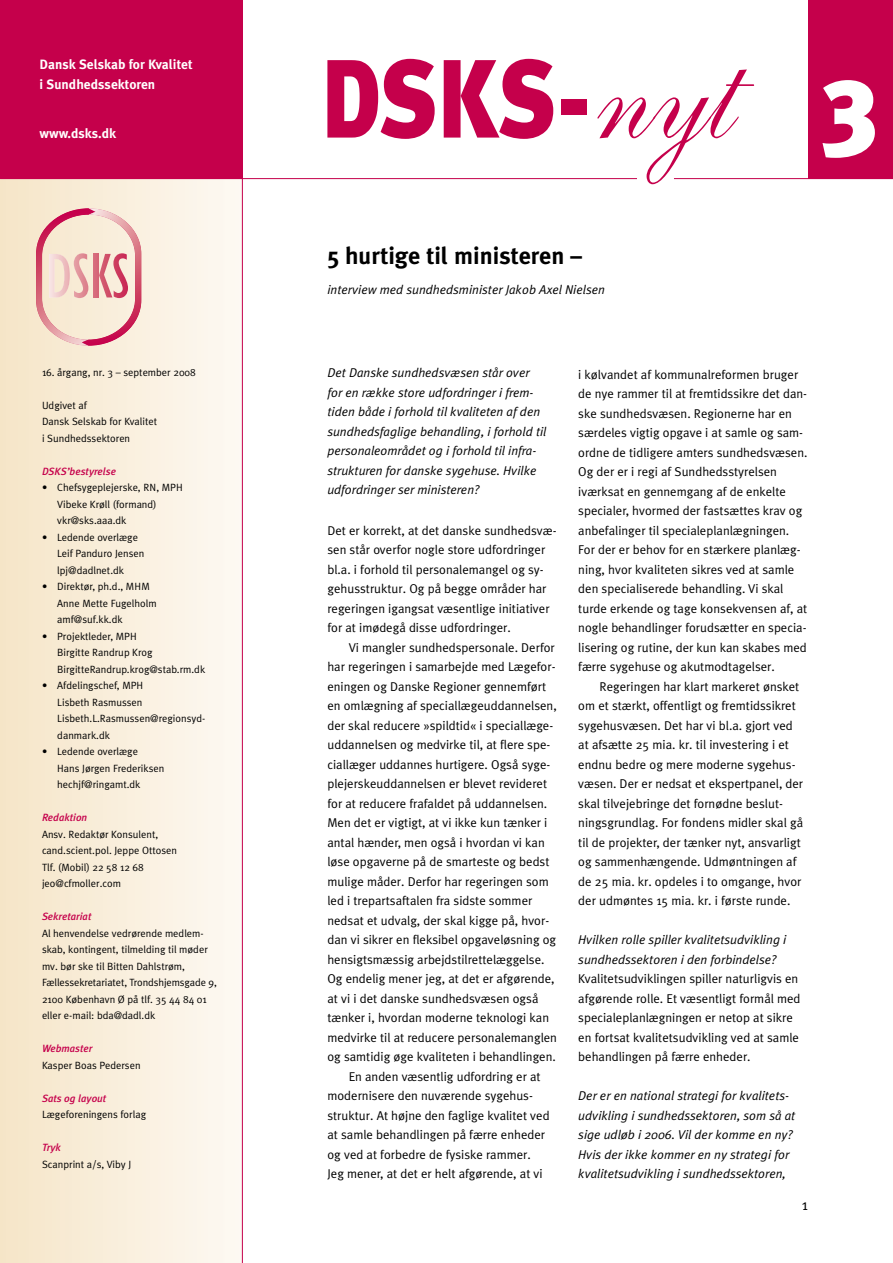
<style>
.page{position:relative;width:893px;height:1263px;background:#fff}
.page>*{position:absolute;margin:0;border:0;box-sizing:border-box;transform-origin:0 0}
.t1{font:900 108px "Meta Plus";color:#fff}
.t2{font:700 24px "Meta Plus";color:#000}
.t3{font:700 13.5px/19.5px "Meta Plus";color:#fff}
.t4{font:12.75px/19.5px "Meta Plus Normal";color:#000}
.t5{font:italic 12.75px/19.5px "Meta Plus Normal";color:#000}
.t6{font:10.5px/16.5px "Meta Plus Normal";color:#000}
.t7{font:italic 500 10.5px "Meta Plus";color:#c5004b}
</style>
<div class="page">
<div style="left:0;top:179px;width:242px;height:1084px;background:linear-gradient(to right,#f5e5c7,#fdf9f3)"></div>
<div style="left:0;top:0;width:242px;height:179px;background:#c5004b"></div>
<div style="left:808px;top:0;width:85px;height:179px;background:#c5004b"></div>
<svg style="left:36px;top:208px;width:105px;height:138px;background:#eec5be"></svg>
<hr style="left:0;top:178px;width:637px;height:1px;background:#c5004b">
<hr style="left:674px;top:178px;width:219px;height:1px;background:#c5004b">
<hr style="left:242px;top:0;width:1px;height:1263px;background:#c5004b">
<svg style="left:327px;top:59px;width:108px;height:80px"></svg>
<svg style="left:444px;top:59px;width:109px;height:80px"></svg>
<div style="left:561px;top:99px;width:26px;height:16px;background:#c5004b"></div>
<svg style="left:597px;top:69px;width:157px;height:115px"></svg>
<p class="t3" style="left:40px;top:55px;width:155px">Dansk Selskab for Kvalitet i Sundhedssektoren</p>
<p class="t3" style="left:40px;top:124px;width:78px">www.dsks.dk</p>
<p class="t6" style="left:42px;top:364px;width:155px">16. årgang, nr. 3 – september 2008</p>
<p class="t6" style="left:42px;top:397px;width:117px">Udgivet af<br>Dansk Selskab for Kvalitet i Sundhedssektoren</p>
<p class="t7" style="left:42px;top:465px;width:76px">DSKS’bestyrelse</p>
<p class="t6" style="left:57px;top:479px;width:127px;text-indent:-15px">• Chefsygeplejerske, RN, MPH<br>Vibeke Krøll (formand) vkr@sks.aaa.dk</p>
<p class="t6" style="left:57px;top:529px;width:89px;text-indent:-15px">• Ledende overlæge<br>Leif Panduro Jensen lpj@dadlnet.dk</p>
<p class="t6" style="left:57px;top:578px;width:101px;text-indent:-15px">• Direktør, ph.d., MHM<br>Anne Mette Fugelholm amf@suf.kk.dk</p>
<p class="t6" style="left:57px;top:628px;width:149px;text-indent:-15px">• Projektleder, MPH<br>Birgitte Randrup Krog<br>BirgitteRandrup.krog@stab.rm.dk</p>
<p class="t6" style="left:57px;top:677px;width:149px;text-indent:-15px">• Afdelingschef, MPH<br>Lisbeth Rasmussen<br>Lisbeth.L.Rasmussen@regionsyd&shy;danmark.dk</p>
<p class="t6" style="left:57px;top:743px;width:109px;text-indent:-15px">• Ledende overlæge<br>Hans Jørgen Frederiksen hechjf@ringamt.dk</p>
<p class="t7" style="left:42px;top:811px;width:47px">Redaktion</p>
<p class="t6" style="left:42px;top:826px;width:137px">Ansv. Redaktør Konsulent, cand.scient.pol. Jeppe Ottosen<br>Tlf. (Mobil) 22 58 12 68 jeo@cfmoller.com</p>
<p class="t7" style="left:42px;top:910px;width:51px">Sekretariat</p>
<p class="t6" style="left:42px;top:925px;width:176px">Al henvendelse vedrørende medlem&shy;skab, kontingent, tilmelding til møder mv. bør ske til Bitten Dahlstrøm, Fællessekretariatet, Trondshjemsgade 9, 2100 København Ø på tlf. 35 44 84 01 eller e-mail: bda@dadl.dk</p>
<p class="t7" style="left:42px;top:1042px;width:52px">Webmaster</p>
<p class="t6" style="left:42px;top:1057px;width:100px">Kasper Boas Pedersen</p>
<p class="t7" style="left:42px;top:1092px;width:66px">Sats og layout</p>
<p class="t6" style="left:42px;top:1106px;width:106px">Lægeforeningens forlag</p>
<p class="t7" style="left:42px;top:1141px;width:20px">Tryk</p>
<p class="t6" style="left:42px;top:1156px;width:91px">Scanprint a/s, Viby J</p>
<h1 class="t1" style="left:822px;top:37px;width:57px">3</h1>
<h2 class="t2" style="left:327px;top:242px;width:256px">5 hurtige til ministeren –</h2>
<p class="t5" style="left:327px;top:279px;width:279px">interview med sundhedsminister Jakob Axel Nielsen</p>
<p class="t5" style="left:327px;top:363px;width:221px">Det Danske sundhedsvæsen står over for en række store udfordringer i frem&shy;tiden både i forhold til kvaliteten af den sundhedsfaglige behandling, i forhold til personaleområdet og i forhold til infra&shy;strukturen for danske sygehuse. Hvilke udfordringer ser ministeren?</p>
<p class="t4" style="left:327px;top:520px;width:231px">Det er korrekt, at det danske sundhedsvæ&shy;sen står overfor nogle store udfordringer bl.a. i forhold til personalemangel og sy&shy;gehusstruktur. Og på begge områder har regeringen igangsat væsentlige initiativer for at imødegå disse udfordringer.</p>
<p class="t4" style="left:349px;top:637px;width:208px">Vi mangler sundhedspersonale. Derfor</p>
<p class="t4" style="left:327px;top:657px;width:230px">har regeringen i samarbejde med Lægefor-</p>
<p class="t4" style="left:327px;top:676px;width:220px">eningen og Danske Regioner gennemført</p>
<p class="t4" style="left:327px;top:696px;width:231px">en omlægning af speciallægeuddannelsen,</p>
<p class="t4" style="left:327px;top:715px;width:227px">der skal reducere »spildtid« i speciallæge-</p>
<p class="t4" style="left:327px;top:735px;width:224px">uddannelsen og medvirke til, at flere spe-</p>
<p class="t4" style="left:327px;top:754px;width:224px">ciallæger uddannes hurtigere. Også syge-</p>
<p class="t4" style="left:327px;top:774px;width:221px">plejerskeuddannelsen er blevet revideret</p>
<p class="t4" style="left:327px;top:793px;width:221px">for at reducere frafaldet på uddannelsen.</p>
<p class="t4" style="left:327px;top:813px;width:222px">Men det er vigtigt, at vi ikke kun tænker i</p>
<p class="t4" style="left:327px;top:832px;width:219px">antal hænder, men også i hvordan vi kan</p>
<p class="t4" style="left:327px;top:852px;width:224px">løse opgaverne på de smarteste og bedst</p>
<p class="t4" style="left:327px;top:871px;width:223px">mulige måder. Derfor har regeringen som</p>
<p class="t4" style="left:327px;top:891px;width:206px">led i trepartsaftalen fra sidste sommer</p>
<p class="t4" style="left:327px;top:910px;width:223px">nedsat et udvalg, der skal kigge på, hvor-</p>
<p class="t4" style="left:327px;top:930px;width:230px">dan vi sikrer en fleksibel opgaveløsning og</p>
<p class="t4" style="left:327px;top:949px;width:219px">hensigtsmæssig arbejdstilrettelæggelse.</p>
<p class="t4" style="left:327px;top:969px;width:229px">Og endelig mener jeg, at det er afgørende,</p>
<p class="t4" style="left:327px;top:988px;width:213px">at vi i det danske sundhedsvæsen også</p>
<p class="t4" style="left:327px;top:1008px;width:223px">tænker i, hvordan moderne teknologi kan</p>
<p class="t4" style="left:327px;top:1027px;width:231px">medvirke til at reducere personalemanglen</p>
<p class="t4" style="left:327px;top:1047px;width:230px">og samtidig øge kvaliteten i behandlingen.</p>
<p class="t4" style="left:349px;top:1066px;width:193px">En anden væsentlig udfordring er at</p>
<p class="t4" style="left:327px;top:1086px;width:207px">modernisere den nuværende sygehus-</p>
<p class="t4" style="left:327px;top:1105px;width:224px">struktur. At højne den faglige kvalitet ved</p>
<p class="t4" style="left:327px;top:1125px;width:219px">at samle behandlingen på færre enheder</p>
<p class="t4" style="left:327px;top:1144px;width:205px">og ved at forbedre de fysiske rammer.</p>
<p class="t4" style="left:327px;top:1164px;width:217px">Jeg mener, at det er helt afgørende, at vi</p>
<p class="t4" style="left:578px;top:364px;width:231px">i kølvandet af kommunalreformen bruger de nye rammer til at fremtidssikre det dan&shy;ske sundhedsvæsen. Regionerne har en særdeles vigtig opgave i at samle og sam&shy;ordne de tidligere amters sundhedsvæsen.<br>Og der er i regi af Sundhedsstyrelsen iværksat en gennemgang af de enkelte specialer, hvormed der fastsættes krav og anbefalinger til specialeplanlægningen.<br>For der er behov for en stærkere planlæg&shy;ning, hvor kvaliteten sikres ved at samle den specialiserede behandling. Vi skal turde erkende og tage konsekvensen af, at nogle behandlinger forudsætter en specia&shy;lisering og rutine, der kun kan skabes med færre sygehuse og akutmodtagelser.</p>
<p class="t4" style="left:578px;top:676px;width:226px;text-indent:21px">Regeringen har klart markeret ønsket om et stærkt, offentligt og fremtidssikret sygehusvæsen. Det har vi bl.a. gjort ved at afsætte 25 mia. kr. til investering i et endnu bedre og mere moderne sygehus&shy;væsen. Der er nedsat et ekspertpanel, der skal tilvejebringe det fornødne beslut&shy;ningsgrundlag. For fondens midler skal gå til de projekter, der tænker nyt, ansvarligt og sammenhængende. Udmøntningen af de 25 mia. kr. opdeles i to omgange, hvor der udmøntes 15 mia. kr. i første runde.</p>
<p class="t5" style="left:578px;top:930px;width:210px">Hvilken rolle spiller kvalitetsudvikling i sundhedssektoren i den forbindelse?</p>
<p class="t4" style="left:578px;top:969px;width:224px">Kvalitetsudviklingen spiller naturligvis en afgørende rolle. Et væsentligt formål med specialeplanlægningen er netop at sikre en fortsat kvalitetsudvikling ved at samle behandlingen på færre enheder.</p>
<p class="t5" style="left:578px;top:1086px;width:218px">Der er en national strategi for kvalitets&shy;udvikling i sundhedssektoren, som så at sige udløb i 2006. Vil der komme en ny?<br>Hvis der ikke kommer en ny strategi for kvalitetsudvikling i sundhedssektoren,</p>
</div>
